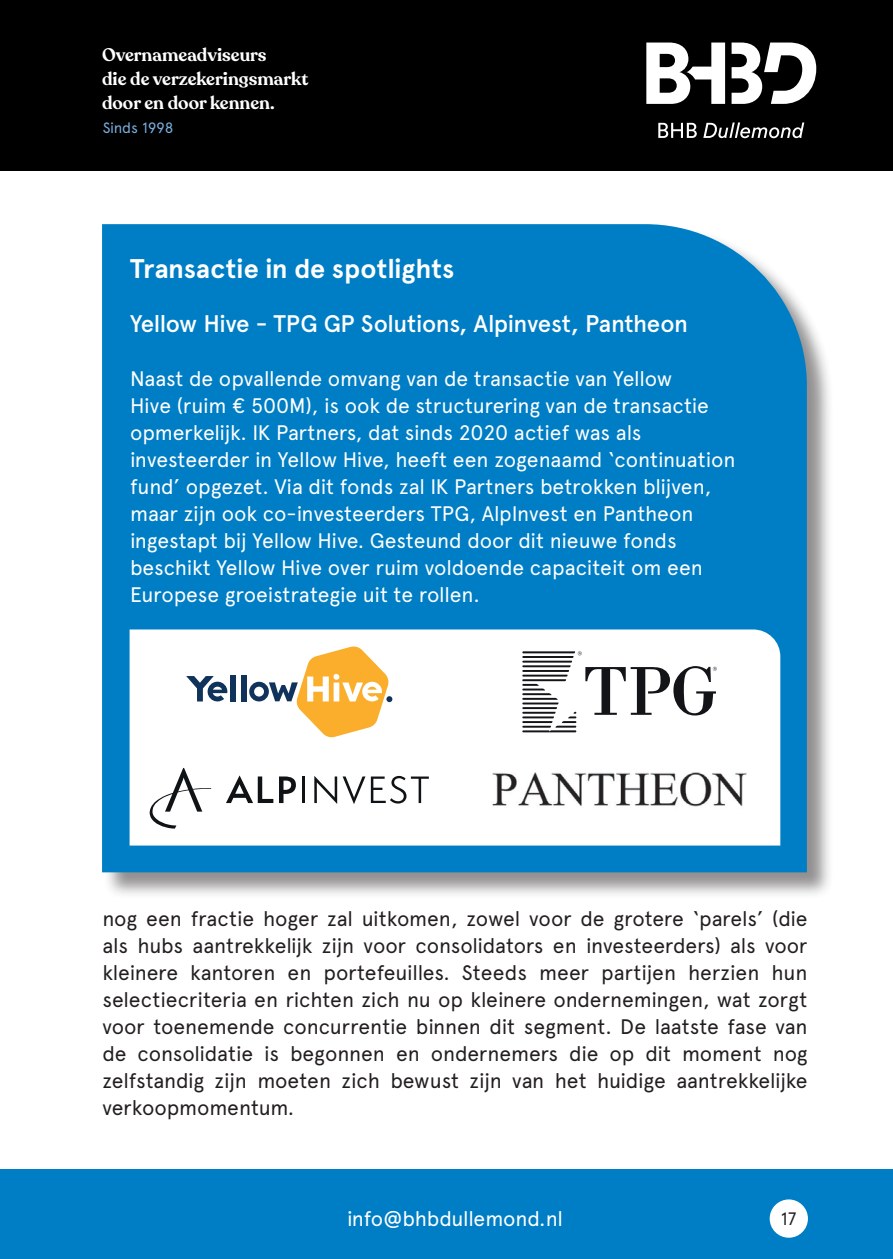
<style>
.page{position:relative;width:893px;height:1259px;background:#fff}
.page>*{position:absolute;margin:0;border:0;box-sizing:border-box;transform-origin:0 0}
.t1{font:700 27px "Apercu Pro";color:#fff}
.t2{font:500 24px "Apercu Pro";letter-spacing:-.02em;color:#fff}
.t3{font:21px/27px "Apercu Pro";letter-spacing:-.01em;color:#fff}
.t4{font:21px/27px "Apercu Pro";letter-spacing:-.01em;color:#231f20;text-align:justify}
.t5{font:600 18px/24px "Recoleta";color:#fff}
.t6{font:18px "Apercu Pro";color:#231f20}
.t7{font:15px "Apercu Pro";letter-spacing:-.01em;color:#79aede}
</style>
<div class="page">
<div style="left:0;top:0;width:893px;height:170px;background:#000001"></div>
<svg style="left:658px;top:123px;width:39px;height:15px"></svg>
<svg style="left:703px;top:122px;width:101px;height:16px"></svg>
<svg style="left:646px;top:43px;width:79px;height:61px"></svg>
<svg style="left:732px;top:43px;width:84px;height:61px"></svg>
<div style="left:0;top:1169px;width:893px;height:90px;background:#007ec5"></div>
<div style="left:770px;top:1199px;width:38px;height:38px;background:#fff;border-radius:50%"></div>
<div style="left:103px;top:225px;width:731px;height:674px;background:#231f20;opacity:.5"></div>
<div style="left:102px;top:224px;width:705px;height:648px;background:#007ec5"></div>
<svg style="left:130px;top:629px;width:650px;height:216px"></svg>
<svg style="left:249px;top:646px;width:143px;height:91px"></svg>
<div style="left:241px;top:675px;width:5px;height:26px;background:#0f335a"></div>
<div style="left:230px;top:675px;width:6px;height:26px;background:#0f335a"></div>
<svg style="left:186px;top:676px;width:41px;height:25px"></svg>
<svg style="left:522px;top:651px;width:195px;height:81px"></svg>
<svg style="left:150px;top:768px;width:61px;height:60px"></svg>
<svg style="left:226px;top:775px;width:47px;height:28px"></svg>
<svg style="left:279px;top:776px;width:17px;height:27px"></svg>
<hr style="left:303px;top:776px;width:2px;height:27px;background:#101315">
<svg style="left:314px;top:776px;width:23px;height:28px"></svg>
<svg style="left:343px;top:776px;width:22px;height:28px"></svg>
<svg style="left:371px;top:776px;width:58px;height:27px"></svg>
<img style="left:489px;top:754px;width:261px;height:70px">
<p class="t5" style="left:102px;top:43px;width:166px">Overnameadviseurs</p>
<p class="t5" style="left:102px;top:67px;width:208px">die de verzekeringsmarkt door en door kennen.</p>
<p class="t7" style="left:103px;top:116px;width:72px">Sinds 1998</p>
<p class="t1" style="left:130px;top:248px;width:326px">Transactie in de spotlights</p>
<p class="t2" style="left:130px;top:306px;width:560px">Yellow Hive - TPG GP Solutions, Alpinvest, Pantheon</p>
<p class="t3" style="left:130px;top:364px;width:607px">Naast de opvallende omvang van de transactie van Yellow<br>Hive (ruim € 500M), is ook de structurering van de transactie opmerkelijk. IK Partners, dat sinds 2020 actief was als investeerder in Yellow Hive, heeft een zogenaamd ‘continuation fund’ opgezet. Via dit fonds zal IK Partners betrokken blijven, maar zijn ook co-investeerders TPG, AlpInvest en Pantheon ingestapt bij Yellow Hive. Gesteund door dit nieuwe fonds beschikt Yellow Hive over ruim voldoende capaciteit om een Europese groeistrategie uit te rollen.</p>
<p class="t4" style="left:102px;top:904px;width:707px">nog een fractie hoger zal uitkomen, zowel voor de grotere ‘parels’ (die als hubs aantrekkelijk zijn voor consolidators en investeerders) als voor kleinere kantoren en portefeuilles. Steeds meer partijen herzien hun selectiecriteria en richten zich nu op kleinere ondernemingen, wat zorgt voor toenemende concurrentie binnen dit segment. De laatste fase van de consolidatie is begonnen en ondernemers die op dit moment nog zelfstandig zijn moeten zich bewust zijn van het huidige aantrekkelijke verkoopmomentum.</p>
<p class="t3" style="left:347px;top:1203px;width:217px">info@bhbdullemond.nl</p>
<p class="t6" style="left:781px;top:1205px;width:17px">17</p>
</div>
